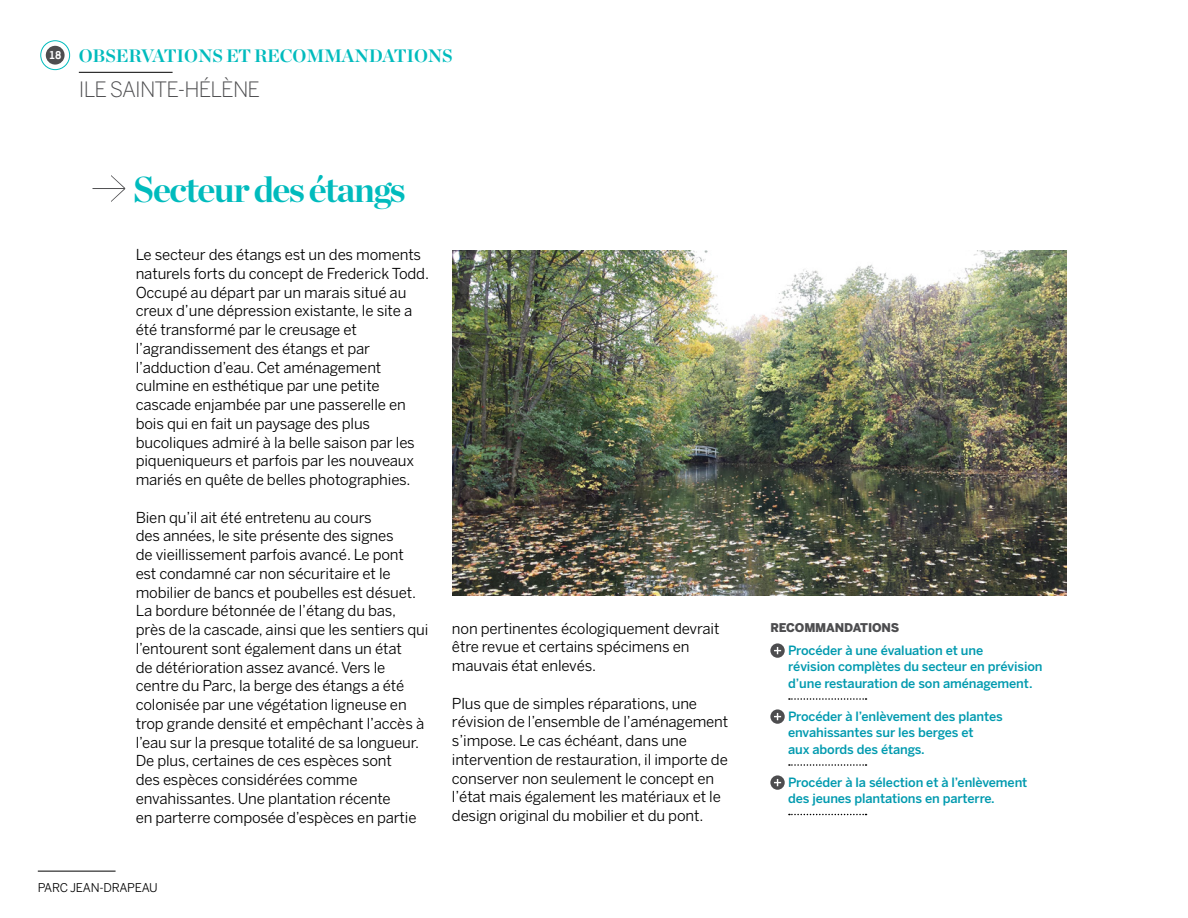
<style>
.page{position:relative;width:1188px;height:918px;background:#fff}
.page>*{position:absolute;margin:0;border:0;box-sizing:border-box;transform-origin:0 0}
.t1{font:700 36px "Chronicle Display";letter-spacing:-.04em;color:#00bbbd}
.t2{font:300 21px "Benton Sans";letter-spacing:-.04em;color:#4d4d4f}
.t3{font:700 18px "Chronicle Display";letter-spacing:-.01em;color:#00bbbd}
.t4{font:15px/18.8px "Benton Sans";letter-spacing:-.01em;color:#000}
.t5{font:500 12.75px/16.5px "Benton Sans";letter-spacing:-.01em;color:#009aaf}
.t6{font:12px "Benton Sans";letter-spacing:-.02em;color:#000}
.t7{font:900 12px "Benton Sans";letter-spacing:-.01em;color:#4d4d4f}
.s1{font-family:"Apex Sans";font-size:10.5px;color:#fff}
</style>
<div class="page">
<div style="left:41px;top:41px;width:29px;height:29px;border:1px solid #00bbbd;border-radius:50%"></div>
<div style="left:46px;top:46px;width:19px;height:19px;background:#4d4d4f;border-radius:50%"></div>
<hr style="left:38px;top:871px;width:78px;height:1px;background:#000">
<hr style="left:79px;top:72px;width:94px;height:1px;background:#000">
<svg style="left:93px;top:175px;width:32px;height:27px"></svg>
<img style="left:453px;top:250px;width:613px;height:346px">
<svg style="left:770px;top:643px;width:15px;height:15px"></svg>
<svg style="left:774px;top:647px;width:7px;height:7px"></svg>
<svg style="left:789px;top:698px;width:78px;height:2px"></svg>
<svg style="left:770px;top:709px;width:15px;height:15px"></svg>
<svg style="left:774px;top:713px;width:7px;height:7px"></svg>
<svg style="left:789px;top:764px;width:78px;height:2px"></svg>
<svg style="left:770px;top:775px;width:15px;height:15px"></svg>
<svg style="left:774px;top:779px;width:7px;height:7px"></svg>
<svg style="left:789px;top:814px;width:78px;height:1px"></svg>
<p class="t3" style="left:49px;top:41px;width:405px"><span class="s1">18</span> OBSERVATIONS ET RECOMMANDATIONS</p>
<h2 class="t2" style="left:79px;top:77px;width:183px">Ile SAINTE-HÉLÈNE</h2>
<h1 class="t1" style="left:133px;top:160px;width:274px">Secteur des étangs</h1>
<p class="t4" style="left:136px;top:245px;width:295px">Le secteur des étangs est un des moments naturels forts du concept de Frederick Todd.<br>Occupé au départ par un marais situé au creux d’une dépression existante, le site a été transformé par le creusage et l’agrandissement des étangs et par l’adduction d’eau. Cet aménagement culmine en esthétique par une petite cascade enjambée par une passerelle en bois qui en fait un paysage des plus bucoliques admiré à la belle saison par les piqueniqueurs et parfois par les nouveaux mariés en quête de belles photographies.</p>
<p class="t4" style="left:136px;top:508px;width:294px">Bien qu’il ait été entretenu au cours<br>des années, le site présente des signes<br>de vieillissement parfois avancé. Le pont est condamné car non sécuritaire et le mobilier de bancs et poubelles est désuet.<br>La bordure bétonnée de l’étang du bas, près de la cascade, ainsi que les sentiers qui l’entourent sont également dans un état<br>de détérioration assez avancé. Vers le centre du Parc, la berge des étangs a été colonisée par une végétation ligneuse en trop grande densité et empêchant l’accès à l’eau sur la presque totalité de sa longueur.<br>De plus, certaines de ces espèces sont<br>des espèces considérées comme envahissantes. Une plantation récente<br>en parterre composée d’espèces en partie</p>
<p class="t6" style="left:38px;top:880px;width:121px">parc jean-drapeau</p>
<p class="t4" style="left:452px;top:619px;width:269px">non pertinentes écologiquement devrait être revue et certains spécimens en mauvais état enlevés.</p>
<p class="t4" style="left:452px;top:694px;width:278px">Plus que de simples réparations, une révision de l’ensemble de l’aménagement s’impose. Le cas échéant, dans une intervention de restauration, il importe de conserver non seulement le concept en l’état mais également les matériaux et le design original du mobilier et du pont.</p>
<p class="t7" style="left:770px;top:620px;width:131px">RECOMMANDATIONS</p>
<p class="t5" style="left:788px;top:642px;width:256px">Procéder à une évaluation et une<br>révision complètes du secteur en prévision d’une restauration de son aménagement.</p>
<p class="t5" style="left:788px;top:708px;width:216px">Procéder à l’enlèvement des plantes envahissantes sur les berges et<br>aux abords des étangs.</p>
<p class="t5" style="left:788px;top:774px;width:241px">Procéder à la sélection et à l’enlèvement des jeunes plantations en parterre.</p>
</div>
